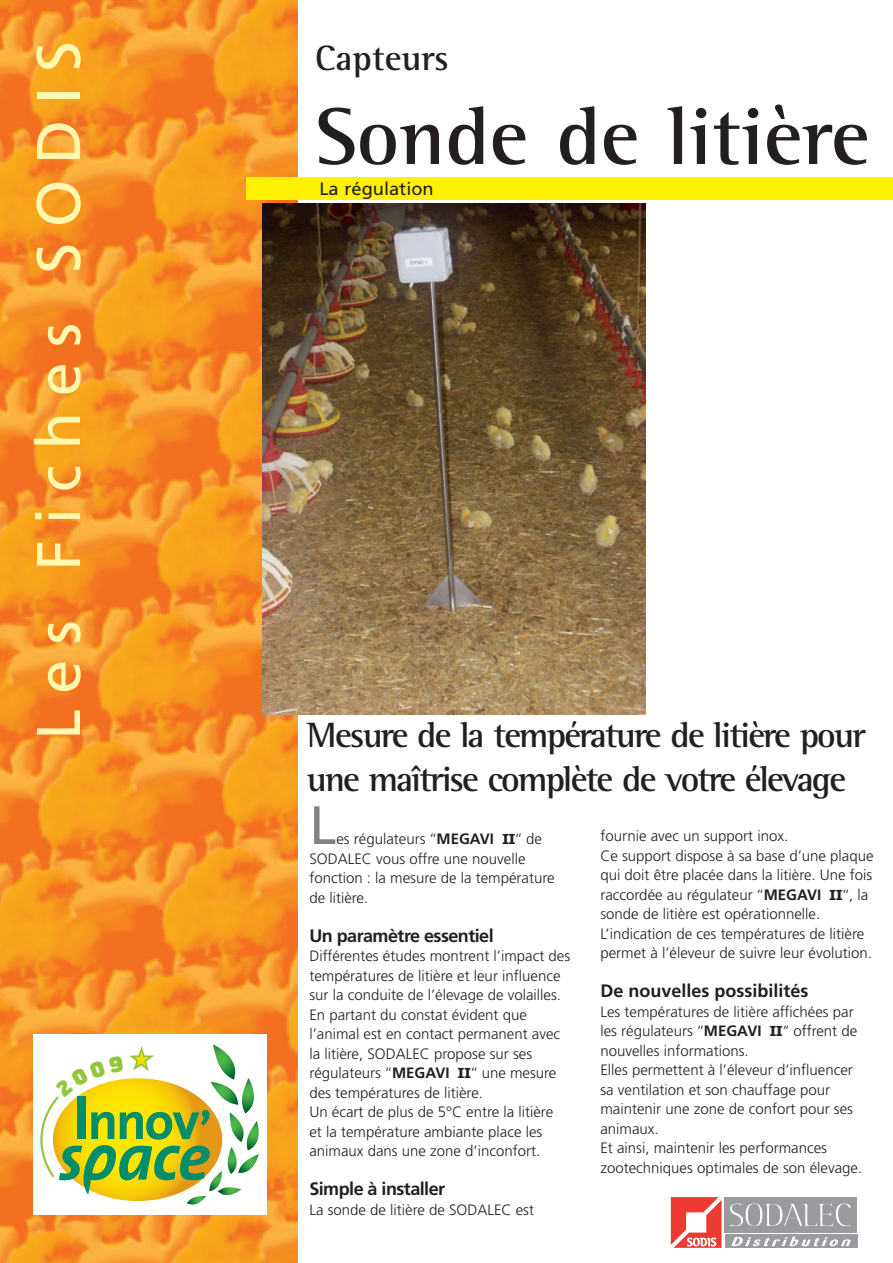
<style>
.page{position:relative;width:893px;height:1263px;background:#fff}
.page>*{position:absolute;margin:0;border:0;box-sizing:border-box;transform-origin:0 0}
.Normal_e{font:700 82.5px "AT Rotis Semi Serif";color:#231f20}
.Normal_e-2{font:61.5px "Frutiger";letter-spacing:.25em;color:#fff8ae}
.t1{font:54px "Frutiger";color:#808285}
.Normal_e-3{font:700 36px/43.3px "AT Rotis Semi Serif";letter-spacing:-.05em;color:#231f20}
.Normal_e-4{font:700 36px "AT Rotis Semi Serif";color:#231f20}
.t2{font:700 18px "Frutiger";letter-spacing:-.03em;color:#231f20}
.t3{font:700 18px "Frutiger";color:#231f20}
.Normal_e-5{font:18px "Frutiger";color:#231f20}
.t4{font:300 15px/19.5px "Frutiger";color:#231f20}
.s1{font-weight:700}
.s2{font-family:"Rockwell";font-weight:700}
</style>
<div class="page">
<img style="left:0;top:0;width:298px;height:1263px">
<div style="left:671px;top:1197px;width:187px;height:51px;background:linear-gradient(to bottom,#fff,#fff)"></div>
<div style="left:725px;top:1197px;width:132px;height:35px;background:#999b9e"></div>
<svg style="left:730px;top:1203px;width:121px;height:24px"></svg>
<div style="left:725px;top:1235px;width:132px;height:13px;background:#999b9e"></div>
<svg style="left:731px;top:1236px;width:120px;height:10px"></svg>
<svg style="left:671px;top:1197px;width:51px;height:51px"></svg>
<div style="left:247px;top:177px;width:646px;height:22px;background:#fff101"></div>
<img style="left:262px;top:203px;width:384px;height:511px">
<div style="left:33px;top:1035px;width:233px;height:180px;background:#fff"></div>
<svg style="left:40px;top:1044px;width:219px;height:161px"></svg>
<p class="Normal_e-2" style="left:22px;top:740px;width:700px;rotate:-90deg">Les Fiches SODIS</p>
<p class="Normal_e-4" style="left:315px;top:36px;width:135px">Capteurs</p>
<p class="Normal_e" style="left:315px;top:87px;width:556px">Sonde de litière</p>
<p class="Normal_e-5" style="left:319px;top:179px;width:116px">La régulation</p>
<p class="Normal_e-3" style="left:307px;top:713px;width:560px">Mesure de la température de litière pour une maîtrise complète de votre élevage</p>
<p class="t1" style="left:309px;top:793px;width:28px">L</p>
<p class="t4" style="left:309px;top:829px;width:247px;text-indent:27px">es régulateurs ‘‘<span class="s1">MEGAVI</span> <span class="s2">II</span>‘‘ de<br>SODALEC vous offre une nouvelle fonction : la mesure de la température de litière.</p>
<p class="t2" style="left:309px;top:925px;width:186px">Un paramètre essentiel</p>
<p class="t4" style="left:309px;top:946px;width:262px">Différentes études montrent l’impact des températures de litière et leur influence sur la conduite de l’élevage de volailles.</p>
<p class="t4" style="left:309px;top:1005px;width:252px">En partant du constat évident que l’animal est en contact permanent avec la litière, SODALEC propose sur ses régulateurs ‘‘<span class="s1">MEGAVI</span> <span class="s2">II</span>‘‘ une mesure des températures de litière.</p>
<p class="t4" style="left:309px;top:1102px;width:245px">Un écart de plus de 5°C entre la litière et la température ambiante place les animaux dans une zone d’inconfort.</p>
<p class="t2" style="left:309px;top:1178px;width:137px">Simple à installer</p>
<p class="t4" style="left:309px;top:1200px;width:226px">La sonde de litière de SODALEC est</p>
<p class="t4" style="left:600px;top:826px;width:189px">fournie avec un support inox.</p>
<p class="t4" style="left:600px;top:846px;width:275px">Ce support dispose à sa base d’une plaque qui doit être placée dans la litière. Une fois raccordée au régulateur ‘‘<span class="s1">MEGAVI</span> <span class="s2">II</span>‘‘, la sonde de litière est opérationnelle.</p>
<p class="t4" style="left:600px;top:924px;width:273px">L’indication de ces températures de litière permet à l’éleveur de suivre leur évolution.</p>
<p class="t3" style="left:600px;top:980px;width:210px">De nouvelles possibilités</p>
<p class="t4" style="left:600px;top:1002px;width:258px">Les températures de litière affichées par les régulateurs ‘‘<span class="s1">MEGAVI</span> <span class="s2">II</span>‘‘ offrent de nouvelles informations.</p>
<p class="t4" style="left:600px;top:1060px;width:254px">Elles permettent à l’éleveur d’influencer sa ventilation et son chauffage pour maintenir une zone de confort pour ses animaux.</p>
<p class="t4" style="left:600px;top:1138px;width:263px">Et ainsi, maintenir les performances zootechniques optimales de son élevage.</p>
</div>
